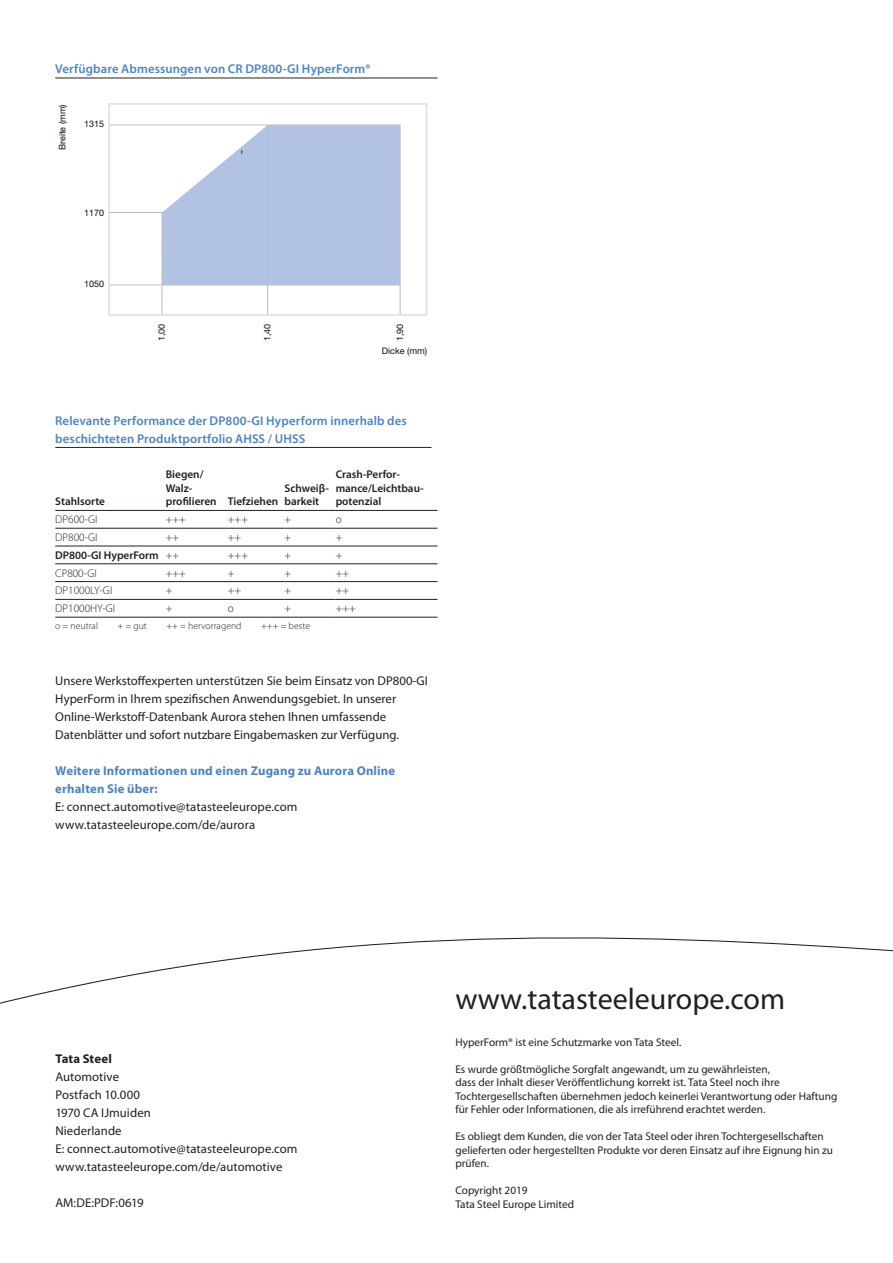
<style>
.page{position:relative;width:893px;height:1263px;background:#fff}
.page>*{position:absolute;margin:0;border:0;box-sizing:border-box;transform-origin:0 0}
.t1{font:30px "Myriad Pro";color:#231f20}
.Body_copy{font:12.75px/18px "Myriad Pro";color:#231f20}
.Tata_Table_Header_Te{font:600 12.75px/18px "Myriad Pro";letter-spacing:.01em;color:#4d84c4}
.Body_copy-2{font:700 12.75px/18px "Myriad Pro";letter-spacing:.01em;color:#4d84c4}
.Body_copy-3{font:700 12.75px "Myriad Pro";letter-spacing:.01em;color:#231f20}
.t2{font:11.25px/13.5px "Myriad Pro";color:#231f20}
.Tata_Table_Subhead{font:600 11.25px/13.5px "Myriad Pro";color:#231f20}
.Tata_Table_Body{font:300 11.25px "Myriad Pro";color:#231f20}
.Tata_Table_Body-2{font:600 11.25px "Myriad Pro";color:#231f20}
.Tata_Table_Body-3{font:300 9.75px "Myriad Pro";color:#231f20}
.t3{font:9px "Helvetica Neue LT Std";color:#0a0d14}
</style>
<div class="page">
<svg style="left:0;top:937px;width:893px;height:67px"></svg>
<hr style="left:55px;top:78px;width:383px;height:1px;background:#231f20">
<svg style="left:111px;top:125px;width:289px;height:188px"></svg>
<hr style="left:267px;top:125px;width:1px;height:190px;background:#bcbdc0">
<div style="left:108px;top:103px;width:319px;height:213px;border:2px solid #dcdddf"></div>
<hr style="left:55px;top:510px;width:111px;height:1px;background:#231f20">
<hr style="left:166px;top:510px;width:62px;height:1px;background:#231f20">
<hr style="left:228px;top:510px;width:57px;height:1px;background:#231f20">
<hr style="left:285px;top:510px;width:51px;height:1px;background:#231f20">
<hr style="left:336px;top:510px;width:102px;height:1px;background:#231f20">
<hr style="left:55px;top:528px;width:111px;height:1px;background:#231f20">
<hr style="left:166px;top:528px;width:62px;height:1px;background:#231f20">
<hr style="left:228px;top:528px;width:57px;height:1px;background:#231f20">
<hr style="left:285px;top:528px;width:51px;height:1px;background:#231f20">
<hr style="left:336px;top:528px;width:102px;height:1px;background:#231f20">
<hr style="left:55px;top:546px;width:111px;height:1px;background:#231f20">
<hr style="left:166px;top:546px;width:62px;height:1px;background:#231f20">
<hr style="left:228px;top:546px;width:57px;height:1px;background:#231f20">
<hr style="left:285px;top:546px;width:51px;height:1px;background:#231f20">
<hr style="left:336px;top:546px;width:102px;height:1px;background:#231f20">
<hr style="left:55px;top:563px;width:111px;height:1px;background:#231f20">
<hr style="left:166px;top:563px;width:62px;height:1px;background:#231f20">
<hr style="left:228px;top:563px;width:57px;height:1px;background:#231f20">
<hr style="left:285px;top:563px;width:51px;height:1px;background:#231f20">
<hr style="left:336px;top:563px;width:102px;height:1px;background:#231f20">
<hr style="left:55px;top:581px;width:111px;height:1px;background:#231f20">
<hr style="left:166px;top:581px;width:62px;height:1px;background:#231f20">
<hr style="left:228px;top:581px;width:57px;height:1px;background:#231f20">
<hr style="left:285px;top:581px;width:51px;height:1px;background:#231f20">
<hr style="left:336px;top:581px;width:102px;height:1px;background:#231f20">
<hr style="left:55px;top:599px;width:111px;height:1px;background:#231f20">
<hr style="left:166px;top:599px;width:62px;height:1px;background:#231f20">
<hr style="left:228px;top:599px;width:57px;height:1px;background:#231f20">
<hr style="left:285px;top:599px;width:51px;height:1px;background:#231f20">
<hr style="left:336px;top:599px;width:102px;height:1px;background:#231f20">
<hr style="left:55px;top:617px;width:111px;height:1px;background:#231f20">
<hr style="left:166px;top:617px;width:62px;height:1px;background:#231f20">
<hr style="left:228px;top:617px;width:57px;height:1px;background:#231f20">
<hr style="left:285px;top:617px;width:51px;height:1px;background:#231f20">
<hr style="left:336px;top:617px;width:102px;height:1px;background:#231f20">
<hr style="left:55px;top:447px;width:377px;height:1px;background:#231f20">
<p class="Tata_Table_Header_Te" style="left:55px;top:60px;width:317px">Verfügbare Abmessungen von CR DP800-GI HyperForm®</p>
<p class="t3" style="left:57px;top:150px;width:48px;rotate:-90deg">Breite (mm)</p>
<p class="t3" style="left:84px;top:119px;width:22px">1315</p>
<p class="t3" style="left:84px;top:207px;width:22px">1170</p>
<p class="t3" style="left:84px;top:279px;width:22px">1050</p>
<p class="t3" style="left:156px;top:341px;width:19px;rotate:-90deg">1,00</p>
<p class="t3" style="left:262px;top:341px;width:19px;rotate:-90deg">1,40</p>
<p class="t3" style="left:395px;top:341px;width:19px;rotate:-90deg">1,90</p>
<p class="t3" style="left:382px;top:345px;width:47px">Dicke (mm)</p>
<p class="Tata_Table_Header_Te" style="left:55px;top:411px;width:353px">Relevante Performance der DP800-GI Hyperform innerhalb des beschichteten Produktportfolio AHSS / UHSS</p>
<p class="Tata_Table_Subhead" style="left:55px;top:494px;width:51px">Stahlsorte</p>
<p class="Tata_Table_Subhead" style="left:166px;top:467px;width:52px">Biegen/<br>Walz&shy;profilieren</p>
<p class="Tata_Table_Subhead" style="left:336px;top:467px;width:89px">Crash-Perfor&shy;mance/Leichtbau&shy;potenzial</p>
<p class="Tata_Table_Subhead" style="left:285px;top:481px;width:45px">Schweiβ&shy;barkeit</p>
<p class="Tata_Table_Subhead" style="left:228px;top:494px;width:52px">Tiefziehen</p>
<p class="Tata_Table_Body" style="left:55px;top:513px;width:44px">DP600-GI</p>
<p class="Tata_Table_Body" style="left:166px;top:513px;width:22px">+++</p>
<p class="Tata_Table_Body" style="left:228px;top:513px;width:22px">+++</p>
<p class="Tata_Table_Body" style="left:285px;top:513px;width:8px">+</p>
<p class="Tata_Table_Body" style="left:336px;top:513px;width:7px">o</p>
<p class="Tata_Table_Body" style="left:55px;top:530px;width:44px">DP800-GI</p>
<p class="Tata_Table_Body" style="left:166px;top:530px;width:15px">++</p>
<p class="Tata_Table_Body" style="left:228px;top:530px;width:15px">++</p>
<p class="Tata_Table_Body" style="left:285px;top:530px;width:8px">+</p>
<p class="Tata_Table_Body" style="left:336px;top:530px;width:8px">+</p>
<p class="Tata_Table_Body-2" style="left:55px;top:548px;width:105px">DP800-GI HyperForm</p>
<p class="Tata_Table_Body" style="left:166px;top:548px;width:15px">++</p>
<p class="Tata_Table_Body" style="left:228px;top:548px;width:22px">+++</p>
<p class="Tata_Table_Body" style="left:285px;top:548px;width:8px">+</p>
<p class="Tata_Table_Body" style="left:336px;top:548px;width:8px">+</p>
<p class="Tata_Table_Body" style="left:55px;top:566px;width:43px">CP800-GI</p>
<p class="Tata_Table_Body" style="left:166px;top:566px;width:22px">+++</p>
<p class="Tata_Table_Body" style="left:228px;top:566px;width:8px">+</p>
<p class="Tata_Table_Body" style="left:285px;top:566px;width:8px">+</p>
<p class="Tata_Table_Body" style="left:336px;top:566px;width:15px">++</p>
<p class="Tata_Table_Body" style="left:55px;top:584px;width:59px">DP1000LY-GI</p>
<p class="Tata_Table_Body" style="left:166px;top:584px;width:8px">+</p>
<p class="Tata_Table_Body" style="left:228px;top:584px;width:15px">++</p>
<p class="Tata_Table_Body" style="left:285px;top:584px;width:8px">+</p>
<p class="Tata_Table_Body" style="left:336px;top:584px;width:15px">++</p>
<p class="Tata_Table_Body" style="left:55px;top:601px;width:62px">DP1000HY-GI</p>
<p class="Tata_Table_Body" style="left:166px;top:601px;width:8px">+</p>
<p class="Tata_Table_Body" style="left:228px;top:601px;width:7px">o</p>
<p class="Tata_Table_Body" style="left:285px;top:601px;width:8px">+</p>
<p class="Tata_Table_Body" style="left:336px;top:601px;width:22px">+++</p>
<p class="Tata_Table_Body-3" style="left:55px;top:620px;width:44px">o = neutral</p>
<p class="Tata_Table_Body-3" style="left:118px;top:620px;width:31px">+ = gut</p>
<p class="Tata_Table_Body-3" style="left:166px;top:620px;width:77px">++ = hervorragend</p>
<p class="Tata_Table_Body-3" style="left:261px;top:620px;width:50px">+++ = beste</p>
<p class="Body_copy" style="left:55px;top:672px;width:374px">Unsere Werkstoffexperten unterstützen Sie beim Einsatz von DP800-GI HyperForm in Ihrem spezifischen Anwendungsgebiet. In unserer Online-Werkstoff-Datenbank Aurora stehen Ihnen umfassende Datenblätter und sofort nutzbare Eingabemasken zur Verfügung.</p>
<p class="Body_copy-2" style="left:55px;top:762px;width:341px">Weitere Informationen und einen Zugang zu Aurora Online erhalten Sie über:</p>
<p class="Body_copy" style="left:55px;top:798px;width:244px">E: connect.automotive@tatasteeleurope.com</p>
<p class="Body_copy" style="left:55px;top:816px;width:201px">www.tatasteeleurope.com/de/aurora</p>
<p class="Body_copy-3" style="left:55px;top:1052px;width:58px">Tata Steel</p>
<p class="Body_copy" style="left:55px;top:1068px;width:65px">Automotive</p>
<p class="Body_copy" style="left:55px;top:1086px;width:86px">Postfach 10.000</p>
<p class="Body_copy" style="left:55px;top:1104px;width:97px">1970 CA IJmuiden</p>
<p class="Body_copy" style="left:55px;top:1122px;width:68px">Niederlande</p>
<p class="Body_copy" style="left:55px;top:1140px;width:244px">E: connect.automotive@tatasteeleurope.com</p>
<p class="Body_copy" style="left:55px;top:1158px;width:229px">www.tatasteeleurope.com/de/automotive</p>
<p class="Body_copy" style="left:55px;top:1194px;width:90px">AM:DE:PDF:0619</p>
<p class="t1" style="left:455px;top:983px;width:331px">www.tatasteeleurope.com</p>
<p class="t2" style="left:455px;top:1035px;width:227px">HyperForm® ist eine Schutzmarke von Tata Steel.</p>
<p class="t2" style="left:455px;top:1062px;width:383px">Es wurde größtmögliche Sorgfalt angewandt, um zu gewährleisten,<br>dass der Inhalt dieser Veröffentlichung korrekt ist. Tata Steel noch ihre Tochtergesellschaften übernehmen jedoch keinerlei Verantwortung oder Haftung für Fehler oder Informationen, die als irreführend erachtet werden.</p>
<p class="t2" style="left:455px;top:1130px;width:379px">Es obliegt dem Kunden, die von der Tata Steel oder ihren Tochtergesellschaften gelieferten oder hergestellten Produkte vor deren Einsatz auf ihre Eignung hin zu prüfen.</p>
<p class="t2" style="left:455px;top:1184px;width:74px">Copyright 2019</p>
<p class="t2" style="left:455px;top:1197px;width:120px">Tata Steel Europe Limited</p>
</div>
